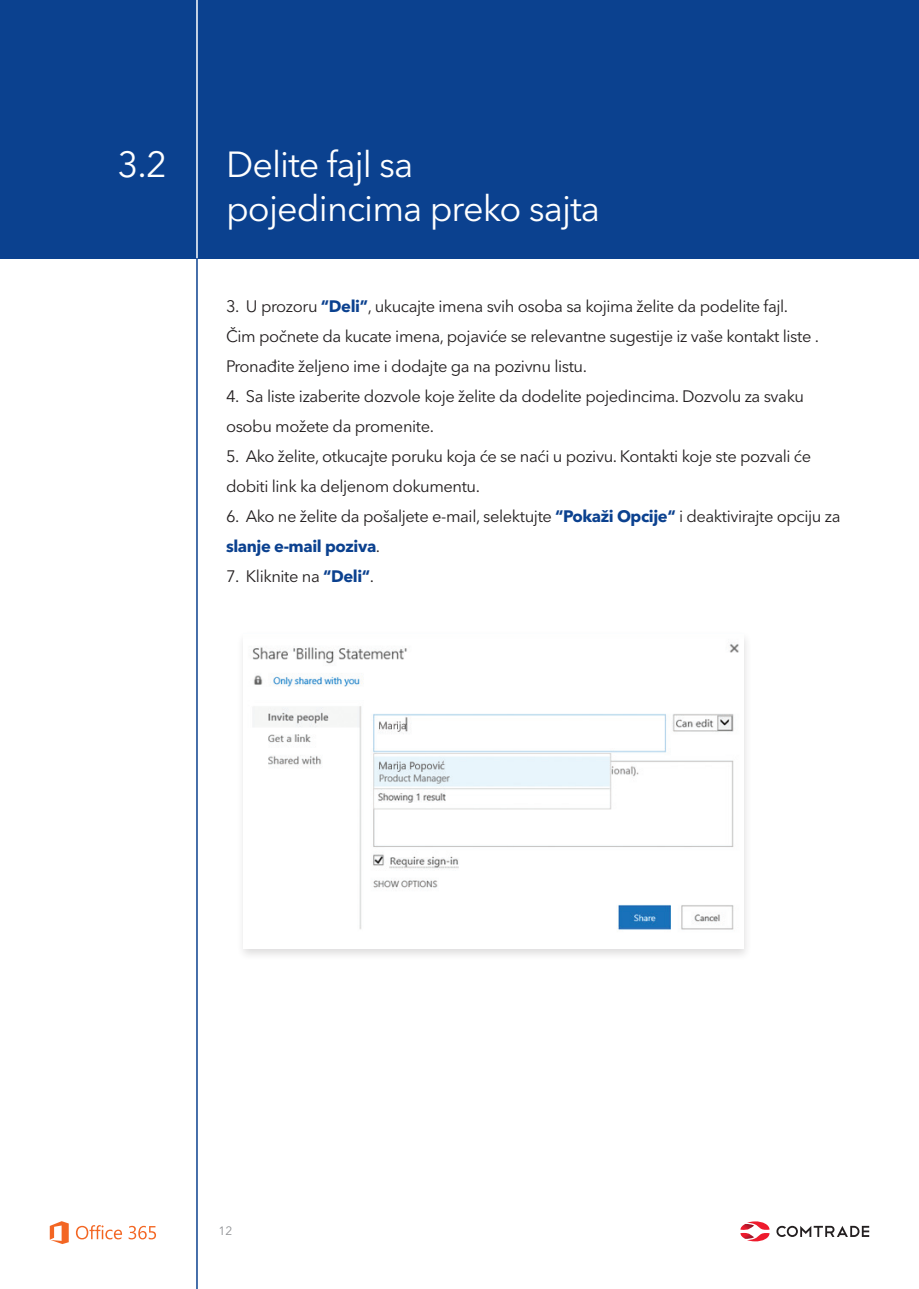
<style>
.page{position:relative;width:919px;height:1289px;background:#fff}
.page>*{position:absolute;margin:0;border:0;box-sizing:border-box;transform-origin:0 0}
.t1{font:36px/43.2px "Avenir Next LT Pro";letter-spacing:-.025em;color:#fff}
.t2{font:16.5px/30px "Avenir Next LT Pro";letter-spacing:-.025em;color:#231f20}
.t3{font:12px "Avenir Next LT Pro";color:#8f9194}
.s1{font-weight:700;color:#0b418f}
</style>
<div class="page">
<svg style="left:50px;top:1221px;width:19px;height:22px"></svg>
<svg style="left:76px;top:1225px;width:46px;height:14px"></svg>
<svg style="left:129px;top:1225px;width:27px;height:14px"></svg>
<svg style="left:776px;top:1225px;width:93px;height:11px"></svg>
<svg style="left:740px;top:1221px;width:29px;height:20px"></svg>
<div style="left:0;top:0;width:918px;height:258px;background:#0b418f"></div>
<hr style="left:196px;top:0;width:2px;height:1288px;background:#0b418f">
<div style="left:236px;top:630px;width:516px;height:331px;background:#231f20;opacity:.15"></div>
<img style="left:244px;top:634px;width:499px;height:314px">
<hr style="left:196px;top:0;width:2px;height:258px;background:#fff">
<h1 class="t1" style="left:118px;top:143px;width:51px">3.2</h1>
<h1 class="t1" style="left:226px;top:143px;width:375px">Delite fajl sa pojedincima preko sajta</h1>
<p class="t2" style="left:226px;top:291px;width:594px">3. U prozoru <span class="s1">“Deli”</span>, ukucajte imena svih osoba sa kojima želite da podelite fajl.<br>Čim počnete da kucate imena, pojaviće se relevantne sugestije iz vaše kontakt liste .<br>Pronađite željeno ime i dodajte ga na pozivnu listu.</p>
<p class="t2" style="left:226px;top:381px;width:579px">4. Sa liste izaberite dozvole koje želite da dodelite pojedincima. Dozvolu za svaku osobu možete da promenite.</p>
<p class="t2" style="left:226px;top:441px;width:586px">5. Ako želite, otkucajte poruku koja će se naći u pozivu. Kontakti koje ste pozvali će dobiti link ka deljenom dokumentu.</p>
<p class="t2" style="left:226px;top:501px;width:616px">6. Ako ne želite da pošaljete e-mail, selektujte <span class="s1">“Pokaži Opcije“</span> i deaktivirajte opciju za <span class="s1">slanje e-mail poziva</span>.</p>
<p class="t2" style="left:226px;top:561px;width:150px">7. Kliknite na <span class="s1">“Deli“</span>.</p>
<p class="t3" style="left:218px;top:1223px;width:15px">12</p>
</div>
